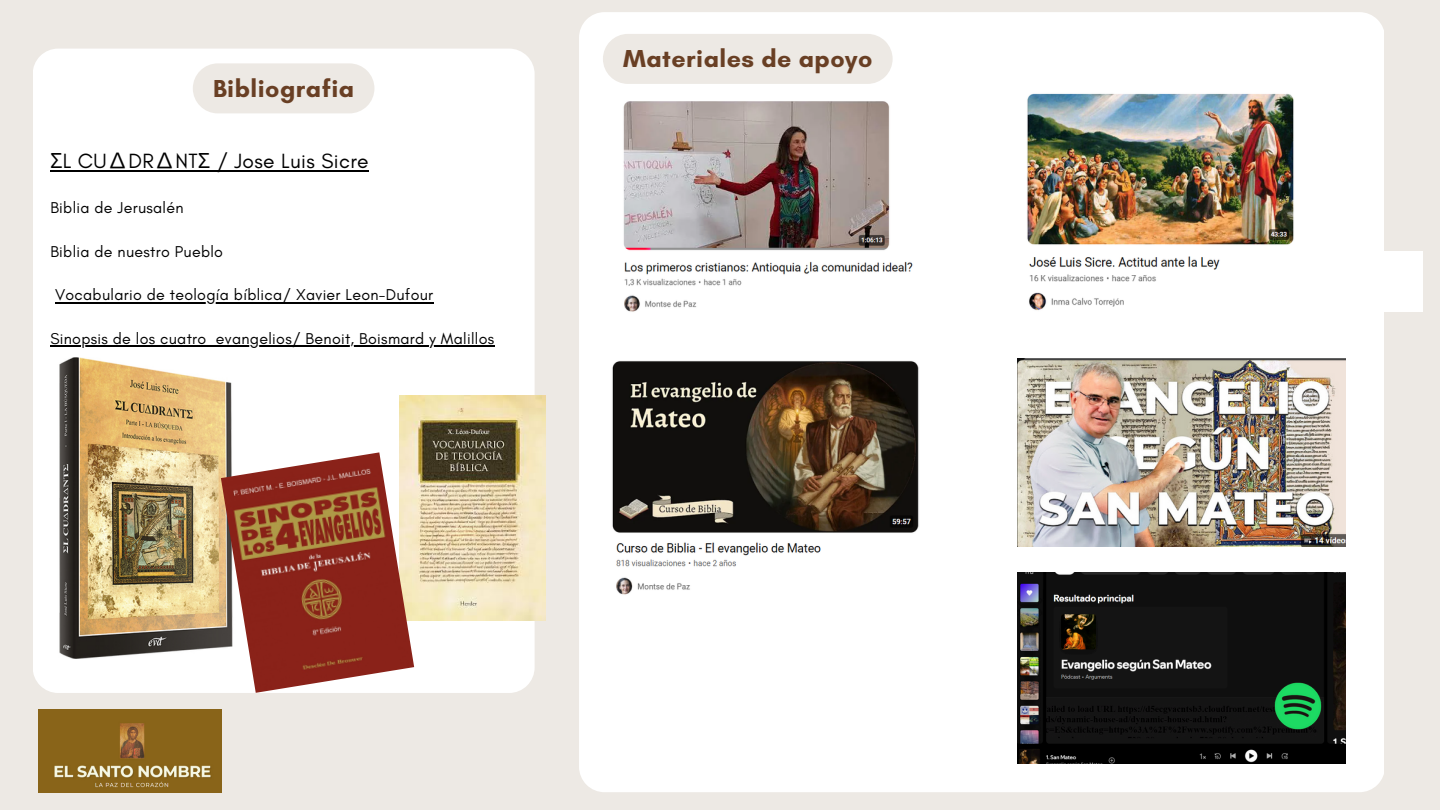
<style>
.page{position:relative;width:1440px;height:810px;background:#ede9e4}
.page>*{position:absolute;margin:0;border:0;box-sizing:border-box;transform-origin:0 0}
.t1{font:700 25px "Glacial Indifference";letter-spacing:.02em;color:#693f24}
.t2{font:21px "Glacial Indifference";letter-spacing:.02em;color:#000}
.t3{font:16px "Glacial Indifference";letter-spacing:.02em;color:#000}
.s1{font-family:"Noto Sans"}
.s2{font-family:"Noto Sans CJ Ksc"}
</style>
<div class="page">
<img style="left:38px;top:710px;width:183px;height:82px">
<div style="left:33px;top:49px;width:502px;height:644px;background:#fff"></div>
<div style="left:579px;top:12px;width:805px;height:780px;background:#fff"></div>
<img style="left:50px;top:357px;width:195px;height:301px">
<img style="left:400px;top:395px;width:146px;height:226px">
<img style="left:221px;top:452px;width:193px;height:241px">
<img style="left:613px;top:97px;width:280px;height:155px">
<img style="left:620px;top:259px;width:300px;height:54px">
<img style="left:1017px;top:88px;width:278px;height:157px">
<img style="left:1020px;top:252px;width:403px;height:59px">
<img style="left:602px;top:358px;width:317px;height:176px">
<img style="left:613px;top:535px;width:314px;height:61px">
<svg style="left:193px;top:63px;width:181px;height:50px"></svg>
<svg style="left:603px;top:34px;width:290px;height:50px"></svg>
<hr style="left:50px;top:170px;width:319px;height:1px;background:#000">
<hr style="left:55px;top:302px;width:379px;height:1px;background:#000">
<hr style="left:50px;top:345px;width:157px;height:2px;background:#000">
<svg style="left:207px;top:345px;width:9px;height:2px"></svg>
<hr style="left:216px;top:345px;width:279px;height:2px;background:#000">
<img style="left:1017px;top:358px;width:329px;height:188px">
<img style="left:1017px;top:573px;width:329px;height:190px">
<img style="left:1275px;top:683px;width:46px;height:46px">
<h1 class="t1" style="left:213px;top:73px;width:143px">Bibliografia</h1>
<p class="t2" style="left:50px;top:149px;width:320px"><span class="s1">Σ</span>L CU<span class="s2">∆</span>DR<span class="s2">∆</span>NT<span class="s1">Σ</span> / Jose Luis Sicre</p>
<p class="t3" style="left:50px;top:198px;width:135px">Biblia de Jerusalén</p>
<p class="t3" style="left:50px;top:242px;width:174px">Biblia de nuestro Pueblo</p>
<p class="t3" style="left:55px;top:285px;width:380px">Vocabulario de teología bíblica/ Xavier Leon-Dufour</p>
<p class="t3" style="left:50px;top:329px;width:157px">Sinopsis de los cuatro</p>
<p class="t3" style="left:216px;top:329px;width:280px">evangelios/ Benoit, Boismard y Malillos</p>
<h2 class="t1" style="left:623px;top:43px;width:251px">Materiales de apoyo</h2>
</div>
